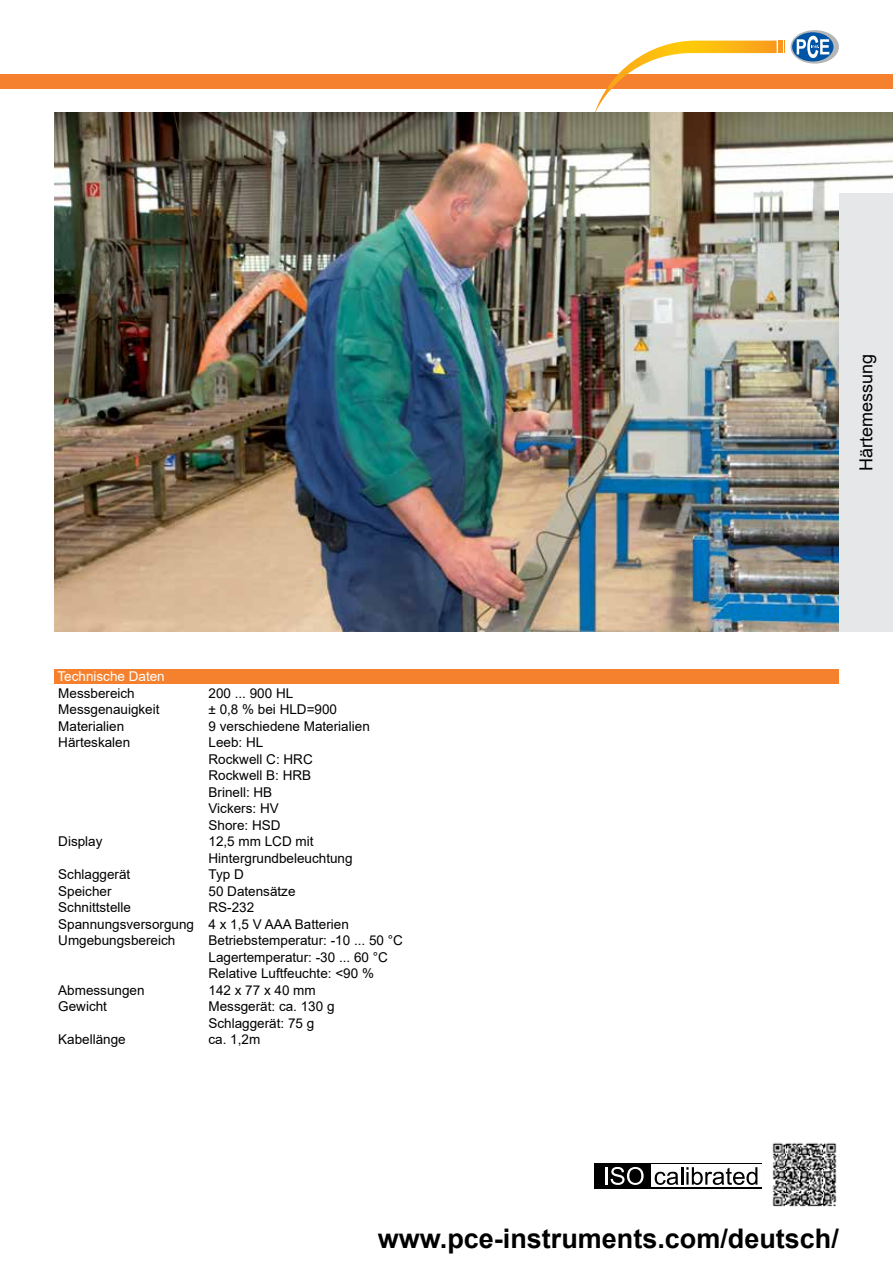
<style>
.page{position:relative;width:893px;height:1263px;background:#fff}
.page>*{position:absolute;margin:0;border:0;box-sizing:border-box;transform-origin:0 0}
.t1{font:700 27px "Arial";color:#000}
.t2{font:18px "Arial";color:#000}
.t3{font:13.5px/16.5px "Arial";color:#000}
.t4{font:13.5px "Arial";color:#fff}
</style>
<div class="page">
<div style="left:0;top:75px;width:893px;height:14px;background:#f5812f"></div>
<svg style="left:791px;top:30px;width:48px;height:34px"></svg>
<svg style="left:792px;top:32px;width:41px;height:29px"></svg>
<svg style="left:797px;top:35px;width:32px;height:23px"></svg>
<svg style="left:594px;top:41px;width:191px;height:72px"></svg>
<div style="left:54px;top:670px;width:785px;height:14px;background:#f5812f"></div>
<img style="left:54px;top:113px;width:839px;height:518px">
<div style="left:594px;top:1163px;width:170px;height:25px;background:#000"></div>
<div style="left:651px;top:1164px;width:112px;height:23px;background:#fff"></div>
<svg style="left:605px;top:1167px;width:39px;height:18px"></svg>
<svg style="left:655px;top:1167px;width:102px;height:18px"></svg>
<img style="left:763px;top:1142px;width:74px;height:65px">
<div style="left:839px;top:193px;width:54px;height:438px;background:#e6e7e8"></div>
<h2 class="t2" style="left:854px;top:471px;width:119px;rotate:-90deg">Härtemessung</h2>
<p class="t4" style="left:58px;top:667px;width:109px">Technische Daten</p>
<p class="t3" style="left:58px;top:684px;width:78px">Messbereich</p>
<p class="t3" style="left:208px;top:684px;width:86px">200 ... 900 HL</p>
<p class="t3" style="left:58px;top:701px;width:103px">Messgenauigkeit</p>
<p class="t3" style="left:208px;top:701px;width:130px">± 0,8 % bei HLD=900</p>
<p class="t3" style="left:58px;top:717px;width:68px">Materialien</p>
<p class="t3" style="left:208px;top:717px;width:163px">9 verschiedene Materialien</p>
<p class="t3" style="left:58px;top:734px;width:74px">Härteskalen</p>
<p class="t3" style="left:208px;top:734px;width:106px">Leeb: HL<br>Rockwell C: HRC<br>Rockwell B: HRB<br>Brinell: HB<br>Vickers: HV<br>Shore: HSD</p>
<p class="t3" style="left:58px;top:833px;width:46px">Display</p>
<p class="t3" style="left:208px;top:833px;width:146px">12,5 mm LCD mit<br>Hintergrundbeleuchtung</p>
<p class="t3" style="left:58px;top:866px;width:74px">Schlaggerät</p>
<p class="t3" style="left:208px;top:866px;width:37px">Typ D</p>
<p class="t3" style="left:58px;top:882px;width:55px">Speicher</p>
<p class="t3" style="left:208px;top:882px;width:89px">50 Datensätze</p>
<p class="t3" style="left:58px;top:899px;width:74px">Schnittstelle</p>
<p class="t3" style="left:58px;top:899px;width:292px;text-indent:150px">RS-232<br>Spannungsversorgung 4 x 1,5 V AAA Batterien<br>Umgebungsbereich</p>
<p class="t3" style="left:208px;top:932px;width:196px">Betriebstemperatur: -10 ... 50 °C<br>Lagertemperatur: -30 ... 60 °C<br>Relative Luftfeuchte: &lt;90 %</p>
<p class="t3" style="left:58px;top:981px;width:88px">Abmessungen</p>
<p class="t3" style="left:208px;top:981px;width:109px">142 x 77 x 40 mm</p>
<p class="t3" style="left:58px;top:998px;width:50px">Gewicht</p>
<p class="t3" style="left:208px;top:998px;width:128px">Messgerät: ca. 130 g<br>Schlaggerät: 75 g</p>
<p class="t3" style="left:58px;top:1031px;width:69px">Kabellänge</p>
<p class="t3" style="left:208px;top:1031px;width:53px">ca. 1,2m</p>
<h1 class="t1" style="left:378px;top:1219px;width:463px">www.pce-instruments.com/deutsch/</h1>
</div>
